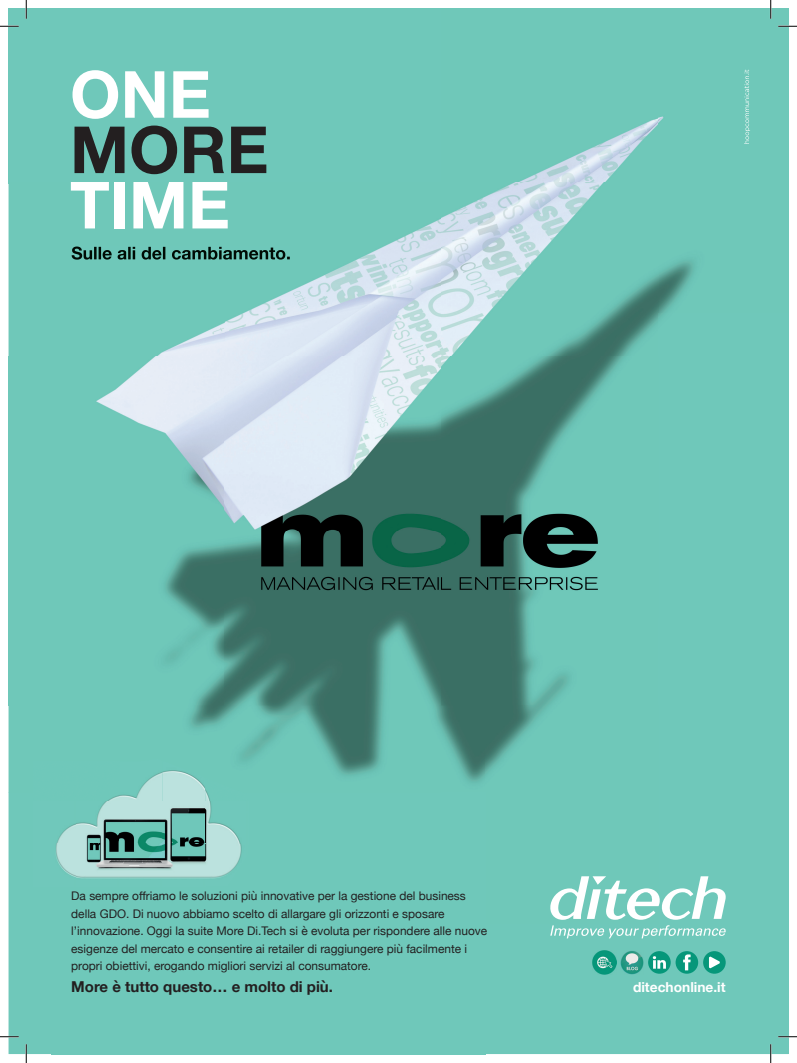
<style>
.page{position:relative;width:797px;height:1063px;background:#fff}
.page>*{position:absolute;margin:0;border:0;box-sizing:border-box;transform-origin:0 0}
.t1{font:700 65px "Helvetica Neue LT Std";color:#fff}
.t2{font:700 65px "Helvetica Neue LT Std";color:#231f20}
.t3{font:700 15px "Helvetica Neue";color:#231f20}
.t4{font:700 13.75px "Helvetica Neue";color:#fff}
.t5{font:11.88px/17.5px "Helvetica Neue";color:#231f20}
</style>
<div class="page">
<img style="left:9px;top:9px;width:649px;height:696px">
<div style="left:658px;top:9px;width:130px;height:914px;background:#6fc8ba"></div>
<img style="left:9px;top:705px;width:476px;height:87px">
<img style="left:485px;top:705px;width:174px;height:218px">
<div style="left:485px;top:923px;width:303px;height:130px;background:#6fc8ba"></div>
<img style="left:72px;top:246px;width:218px;height:13px">
<div style="left:33px;top:761px;width:86px;height:40px;background:#6fc8ba"></div>
<img style="left:119px;top:758px;width:43px;height:43px">
<img style="left:162px;top:760px;width:43px;height:41px">
<img style="left:205px;top:777px;width:43px;height:24px">
<img style="left:33px;top:801px;width:215px;height:85px">
<svg style="left:549px;top:876px;width:177px;height:43px"></svg>
<svg style="left:550px;top:925px;width:176px;height:13px;background:#8dd3c8"></svg>
<img style="left:620px;top:950px;width:24px;height:24px">
<img style="left:592px;top:950px;width:24px;height:24px">
<svg style="left:675px;top:951px;width:23px;height:22px"></svg>
<div style="left:648px;top:951px;width:22px;height:22px;background:#06977a;border-radius:50%"></div>
<svg style="left:653px;top:956px;width:13px;height:12px"></svg>
<div style="left:703px;top:951px;width:22px;height:22px;background:#06977a;border-radius:50%"></div>
<svg style="left:709px;top:956px;width:11px;height:12px"></svg>
<svg style="left:744px;top:70px;width:6px;height:74px"></svg>
<svg style="left:0;top:25px;width:19px;height:2px"></svg>
<svg style="left:778px;top:25px;width:19px;height:2px"></svg>
<svg style="left:0;top:1035px;width:19px;height:2px"></svg>
<svg style="left:778px;top:1035px;width:19px;height:2px"></svg>
<svg style="left:25px;top:0;width:2px;height:19px"></svg>
<svg style="left:25px;top:1044px;width:2px;height:18px"></svg>
<svg style="left:770px;top:0;width:1px;height:19px"></svg>
<svg style="left:770px;top:1044px;width:1px;height:18px"></svg>
<h1 class="t1" style="left:70px;top:54px;width:142px">ONE</h1>
<h1 class="t2" style="left:70px;top:110px;width:200px">MORE</h1>
<h1 class="t1" style="left:70px;top:165px;width:162px">TIME</h1>
<p class="t5" style="left:71px;top:887px;width:417px">Da sempre offriamo le soluzioni più innovative per la gestione del business della GDO. Di nuovo abbiamo scelto di allargare gli orizzonti e sposare l’innovazione. Oggi la suite More Di.Tech si è evoluta per rispondere alle nuove esigenze del mercato e consentire ai retailer di raggiungere più facilmente i propri obiettivi, erogando migliori servizi al consumatore.</p>
<p class="t3" style="left:71px;top:974px;width:263px">More è tutto questo… e molto di più.</p>
<p class="t4" style="left:633px;top:975px;width:94px">ditechonline.it</p>
</div>
